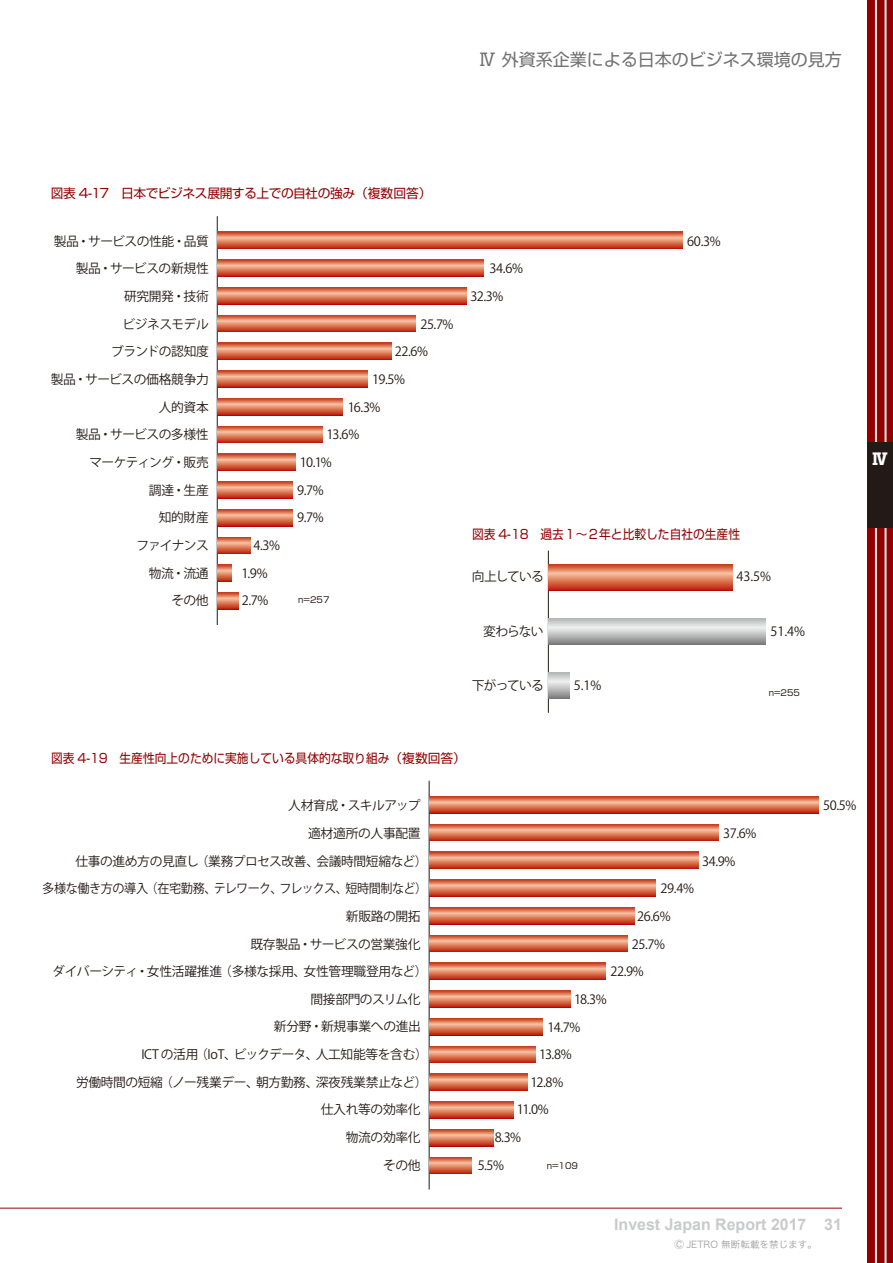
<style>
.page{position:relative;width:893px;height:1263px;background:#fff}
.page>*{position:absolute;margin:0;border:0;box-sizing:border-box;transform-origin:0 0}
.t1{font:16.95px "Shin Go Pro";color:#727272}
.t2{font:700 15.9px "Arial";color:#c9cacb}
.t3{font:700 15.9px "Shin Go Pro";color:#fff}
.t4{font:12.75px/27.6px "Koz Go Pr 6 N Regular 90 pv RKSJ H";letter-spacing:-.03em;color:#231916}
.t5{font:12.75px "Shin Go Pro";color:#920000;scale:.92 1}
.t6{font:12.75px "Koz Go Pr 6 N Regular 90 pv RKSJ H";letter-spacing:-.03em;color:#231916;scale:.95 1}
.t7{font:12.75px "Shin Go Pro";letter-spacing:-.03em;color:#920000}
.t8{font:9.6px "Hiragino Sans W3";color:#a0a0a1}
.t9{font:8.55px "Shin Go Pro";color:#231916}
</style>
<div class="page">
<hr style="left:0;top:1208px;width:842px;height:1px;background:#920000">
<div style="left:867px;top:0;width:26px;height:1263px;background:#920000"></div>
<hr style="left:875px;top:0;width:2px;height:1263px;background:#dcdddd">
<hr style="left:884px;top:0;width:3px;height:1263px;background:#dcdddd">
<div style="left:867px;top:442px;width:26px;height:85px;background:#231916"></div>
<hr style="left:217px;top:216px;width:1px;height:409px;background:#231916">
<svg style="left:217px;top:593px;width:21px;height:16px"></svg>
<svg style="left:217px;top:565px;width:15px;height:16px"></svg>
<svg style="left:217px;top:537px;width:33px;height:17px"></svg>
<svg style="left:217px;top:509px;width:75px;height:17px"></svg>
<svg style="left:217px;top:482px;width:75px;height:16px"></svg>
<svg style="left:217px;top:454px;width:78px;height:16px"></svg>
<svg style="left:217px;top:426px;width:105px;height:17px;background:#d97051"></svg>
<svg style="left:217px;top:398px;width:126px;height:17px;background:#d97152"></svg>
<svg style="left:217px;top:371px;width:151px;height:16px;background:#db7555"></svg>
<svg style="left:217px;top:343px;width:174px;height:17px;background:#d97051"></svg>
<svg style="left:217px;top:315px;width:198px;height:17px;background:#d97051"></svg>
<svg style="left:217px;top:287px;width:249px;height:17px;background:#d97152"></svg>
<svg style="left:217px;top:260px;width:267px;height:16px;background:#db7555"></svg>
<svg style="left:217px;top:232px;width:465px;height:17px;background:#d97051"></svg>
<hr style="left:548px;top:551px;width:1px;height:162px;background:#231916">
<svg style="left:548px;top:565px;width:184px;height:26px;background:#d97152"></svg>
<svg style="left:548px;top:619px;width:218px;height:26px;background:#bebebe"></svg>
<svg style="left:548px;top:673px;width:22px;height:26px"></svg>
<hr style="left:429px;top:781px;width:1px;height:408px;background:#231916">
<svg style="left:429px;top:1157px;width:43px;height:17px"></svg>
<svg style="left:429px;top:1129px;width:64px;height:17px"></svg>
<svg style="left:429px;top:1101px;width:85px;height:17px"></svg>
<svg style="left:429px;top:1074px;width:99px;height:16px;background:#db7656"></svg>
<svg style="left:429px;top:1046px;width:106px;height:17px;background:#d97051"></svg>
<svg style="left:429px;top:1018px;width:113px;height:17px;background:#d97152"></svg>
<svg style="left:429px;top:991px;width:141px;height:16px;background:#db7555"></svg>
<svg style="left:429px;top:963px;width:177px;height:16px;background:#db7555"></svg>
<svg style="left:429px;top:935px;width:198px;height:17px;background:#d97051"></svg>
<svg style="left:429px;top:907px;width:205px;height:17px;background:#d97152"></svg>
<svg style="left:429px;top:880px;width:227px;height:16px;background:#db7555"></svg>
<svg style="left:429px;top:852px;width:269px;height:17px;background:#d97051"></svg>
<svg style="left:429px;top:824px;width:290px;height:17px;background:#d97151"></svg>
<svg style="left:429px;top:796px;width:389px;height:17px;background:#d97152"></svg>
<h1 class="t1" style="left:479px;top:46px;width:364px">Ⅳ 外資系企業による日本のビジネス環境の見方</h1>
<p class="t7" style="left:51px;top:183px;width:382px">図表 4-17　日本でビジネス展開する上での自社の強み（複数回答）</p>
<p class="t4" style="left:51px;top:228px;width:160px;text-align:right">製品・サービスの性能・品質製品・サービスの新規性<br>研究開発・技術<br>ビジネスモデル<br>ブランドの認知度<br>製品・サービスの価格競争力人的資本<br>製品・サービスの多様性<br>マーケティング・販売<br>調達・生産<br>知的財産<br>ファイナンス<br>物流・流通<br>その他</p>
<p class="t4" style="left:687px;top:228px;width:35px">60.3%</p>
<p class="t4" style="left:470px;top:255px;width:54px;text-indent:19px">34.6%<br>32.3%</p>
<p class="t4" style="left:420px;top:311px;width:35px">25.7%</p>
<p class="t4" style="left:395px;top:338px;width:35px">22.6%</p>
<p class="t4" style="left:372px;top:366px;width:34px">19.5%</p>
<p class="t4" style="left:348px;top:393px;width:34px">16.3%</p>
<p class="t4" style="left:327px;top:421px;width:34px">13.6%</p>
<p class="t4" style="left:300px;top:449px;width:33px">10.1%</p>
<p class="t4" style="left:297px;top:476px;width:28px">9.7%</p>
<p class="t4" style="left:297px;top:504px;width:28px">9.7%</p>
<p class="t5" style="left:472px;top:523px;width:293px">図表 4-18　過去１～２年と比較した自社の生産性</p>
<p class="t4" style="left:472px;top:563px;width:73px">向上している</p>
<p class="t4" style="left:241px;top:532px;width:40px;text-indent:12px">4.3%<br>1.9%<br>2.7%</p>
<p class="t4" style="left:736px;top:563px;width:36px">43.5%</p>
<p class="t9" style="left:298px;top:592px;width:33px">n=257</p>
<p class="t4" style="left:483px;top:617px;width:62px">変わらない</p>
<p class="t4" style="left:770px;top:617px;width:36px">51.4%</p>
<p class="t4" style="left:472px;top:671px;width:74px">下がっている</p>
<p class="t4" style="left:574px;top:671px;width:29px">5.1%</p>
<p class="t9" style="left:769px;top:686px;width:33px">n=255</p>
<p class="t3" style="left:872px;top:446px;width:17px">Ⅳ</p>
<p class="t5" style="left:51px;top:747px;width:453px">図表 4-19　生産性向上のために実施している具体的な取り組み（複数回答）</p>
<p class="t4" style="left:288px;top:792px;width:134px">人材育成・スキルアップ</p>
<p class="t4" style="left:308px;top:820px;width:114px">適材適所の人事配置</p>
<p class="t4" style="left:75px;top:847px;width:354px">仕事の進め方の見直し（業務プロセス改善、会議時間短縮など）</p>
<p class="t6" style="left:42px;top:881px;width:407px">多様な働き方の導入（在宅勤務、テレワーク、フレックス、短時間制など）</p>
<p class="t4" style="left:346px;top:903px;width:76px">新販路の開拓</p>
<p class="t4" style="left:250px;top:930px;width:172px">既存製品・サービスの営業強化</p>
<p class="t4" style="left:52px;top:958px;width:377px">ダイバーシティ・女性活躍推進（多様な採用、女性管理職登用など）</p>
<p class="t4" style="left:311px;top:985px;width:111px">間接部門のスリム化</p>
<p class="t4" style="left:274px;top:1013px;width:148px">新分野・新規事業への進出</p>
<p class="t4" style="left:142px;top:1041px;width:288px">ICT の活用（IoT、ビックデータ、人工知能等を含む）</p>
<p class="t4" style="left:76px;top:1068px;width:353px">労働時間の短縮（ノー残業デー、朝方勤務、深夜残業禁止など）</p>
<p class="t4" style="left:321px;top:1096px;width:101px">仕入れ等の効率化</p>
<p class="t4" style="left:346px;top:1124px;width:76px">物流の効率化</p>
<p class="t4" style="left:383px;top:1151px;width:39px">その他</p>
<p class="t4" style="left:660px;top:875px;width:35px">29.4%</p>
<p class="t4" style="left:637px;top:903px;width:35px">26.6%</p>
<p class="t4" style="left:632px;top:930px;width:35px">25.7%</p>
<p class="t4" style="left:611px;top:958px;width:35px">22.9%</p>
<p class="t4" style="left:574px;top:986px;width:34px">18.3%</p>
<p class="t4" style="left:548px;top:1013px;width:34px">14.7%</p>
<p class="t4" style="left:539px;top:1041px;width:34px">13.8%</p>
<p class="t4" style="left:531px;top:1068px;width:34px">12.8%</p>
<p class="t4" style="left:517px;top:1096px;width:33px">11.0%</p>
<p class="t4" style="left:495px;top:1124px;width:28px">8.3%</p>
<p class="t4" style="left:478px;top:1151px;width:28px">5.5%</p>
<p class="t9" style="left:547px;top:1159px;width:33px">n=109</p>
<p class="t4" style="left:702px;top:820px;width:56px;text-indent:21px">37.6%<br>34.9%</p>
<p class="t4" style="left:823px;top:792px;width:35px">50.5%</p>
<p class="t2" style="left:614px;top:1214px;width:229px">Invest Japan Report 2017 31</p>
<p class="t8" style="left:674px;top:1236px;width:144px">Ⓒ JETRO 無断転載を禁じます。</p>
</div>
